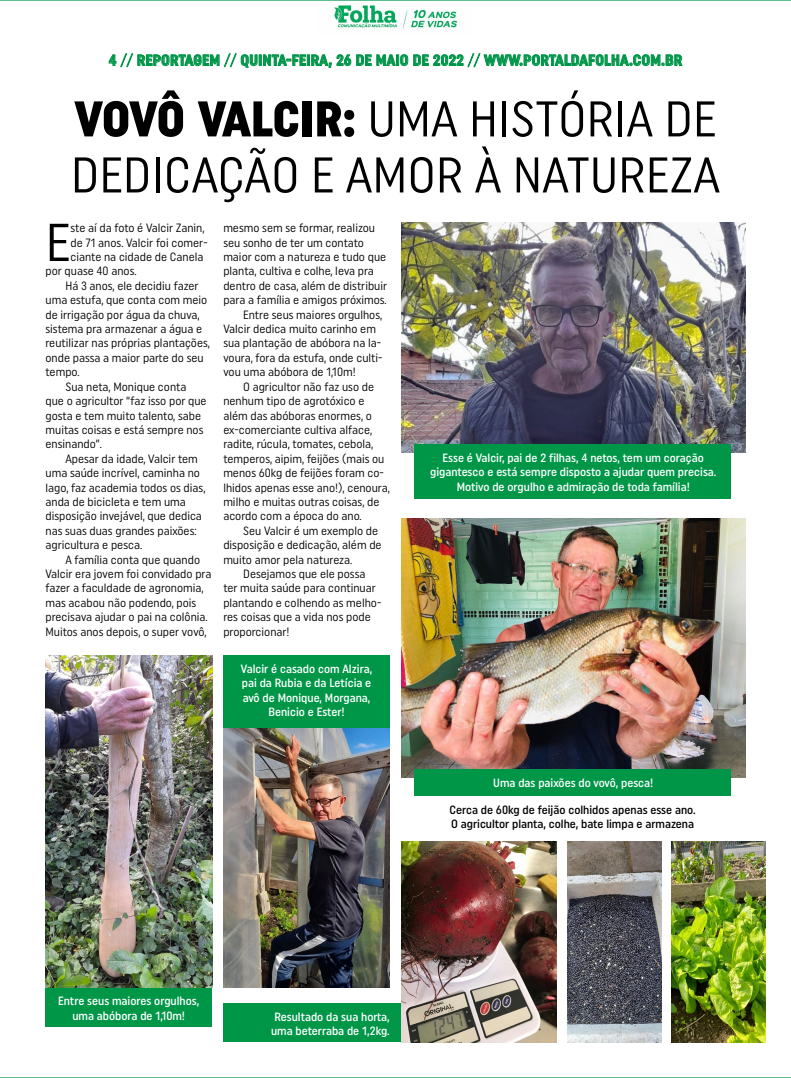
<style>
.page{position:relative;width:791px;height:1078px;background:#fff}
.page>*{position:absolute;margin:0;border:0;box-sizing:border-box;transform-origin:0 0}
.t1{font:53.1px "Uniform Condensed";color:#000}
.t2{font:50px/56px "Uniform Condensed";color:#000}
.t3{font:700 15px "Uniform Condensed";letter-spacing:.02em;color:#009648}
.t4{font:12px "Uniform Condensed";color:#000}
.t5{font:500 12px/14.4px "Uniform Condensed";color:#fff;text-align:center}
.t6{font:500 12px/14.4px "Uniform Condensed";color:#000}
.s1{font-weight:300}
.s2{font-weight:900}
</style>
<div class="page">
<img style="left:401px;top:222px;width:344px;height:230px">
<div style="left:414px;top:444px;width:317px;height:54px;background:#009648"></div>
<img style="left:334px;top:5px;width:124px;height:24px">
<svg style="left:109px;top:53px;width:573px;height:15px"></svg>
<hr style="left:0;top:0;width:791px;height:1px;background:#009648">
<hr style="left:0;top:1077px;width:791px;height:1px;background:#009648">
<img style="left:401px;top:518px;width:344px;height:259px">
<div style="left:414px;top:769px;width:317px;height:26px;background:#009648"></div>
<img style="left:401px;top:841px;width:156px;height:201px">
<img style="left:568px;top:841px;width:93px;height:201px">
<img style="left:46px;top:655px;width:166px;height:332px">
<img style="left:223px;top:727px;width:167px;height:260px">
<img style="left:671px;top:841px;width:94px;height:201px">
<div style="left:46px;top:987px;width:166px;height:38px;background:#009648"></div>
<div style="left:223px;top:655px;width:167px;height:72px;background:#009648"></div>
<div style="left:223px;top:1003px;width:178px;height:38px;background:#009648"></div>
<p class="t3" style="left:109px;top:51px;width:575px">4 <span class="s1">//</span> REPORTAGEM <span class="s1">//</span> QUINTA-FEIRA, 26 DE MAIO DE 2022 <span class="s1">//</span> WWW.PORTALDAFOLHA.COM.BR</p>
<h2 class="t2" style="left:71px;top:90px;width:651px"><span class="s2">VOVÔ VALCIR:</span> Uma história de dedicação e amor à natUreza</h2>
<h1 class="t1" style="left:46px;top:210px;width:26px">e</h1>
<p class="t4" style="left:70px;top:221px;width:136px">ste aí da foto é Valcir zanin,</p>
<p class="t4" style="left:70px;top:235px;width:139px">de 71 anos. Valcir foi comer-</p>
<p class="t4" style="left:70px;top:249px;width:134px">ciante na cidade de canela</p>
<p class="t4" style="left:46px;top:264px;width:93px">por quase 40 anos.</p>
<p class="t4" style="left:65px;top:278px;width:135px">há 3 anos, ele decidiu fazer</p>
<p class="t4" style="left:46px;top:293px;width:163px">uma estufa, que conta com meio</p>
<p class="t4" style="left:46px;top:307px;width:156px">de irrigação por água da chuva,</p>
<p class="t4" style="left:46px;top:321px;width:158px">sistema pra armazenar a água e</p>
<p class="t4" style="left:46px;top:336px;width:166px">reutilizar nas próprias plantações,</p>
<p class="t4" style="left:46px;top:350px;width:160px">onde passa a maior parte do seu</p>
<p class="t4" style="left:46px;top:365px;width:36px">tempo.</p>
<p class="t4" style="left:65px;top:379px;width:122px">sua neta, monique conta</p>
<p class="t4" style="left:46px;top:393px;width:163px">que o agricultor “faz isso por que</p>
<p class="t4" style="left:46px;top:408px;width:157px">gosta e tem muito talento, sabe</p>
<p class="t4" style="left:46px;top:422px;width:159px">muitas coisas e está sempre nos</p>
<p class="t4" style="left:46px;top:437px;width:58px">ensinando”.</p>
<p class="t4" style="left:65px;top:451px;width:134px">apesar da idade, Valcir tem</p>
<p class="t4" style="left:46px;top:465px;width:156px">uma saúde incrível, caminha no</p>
<p class="t4" style="left:46px;top:480px;width:161px">lago, faz academia todos os dias,</p>
<p class="t4" style="left:46px;top:494px;width:142px">anda de bicicleta e tem uma</p>
<p class="t4" style="left:46px;top:509px;width:158px">disposição invejável, que dedica</p>
<p class="t4" style="left:46px;top:523px;width:153px">nas suas duas grandes paixões:</p>
<p class="t4" style="left:46px;top:537px;width:98px">agricultura e pesca.</p>
<p class="t4" style="left:65px;top:552px;width:136px">a família conta que quando</p>
<p class="t4" style="left:46px;top:566px;width:167px">Valcir era jovem foi convidado pra</p>
<p class="t4" style="left:46px;top:581px;width:160px">fazer a faculdade de agronomia,</p>
<p class="t4" style="left:46px;top:595px;width:152px">mas acabou não podendo, pois</p>
<p class="t4" style="left:46px;top:609px;width:164px">precisava ajudar o pai na colônia.</p>
<p class="t4" style="left:46px;top:624px;width:163px">muitos anos depois, o super vovô,</p>
<p class="t4" style="left:223px;top:221px;width:153px">mesmo sem se formar, realizou</p>
<p class="t4" style="left:223px;top:235px;width:142px">seu sonho de ter um contato</p>
<p class="t4" style="left:223px;top:249px;width:164px">maior com a natureza e tudo que</p>
<p class="t4" style="left:223px;top:264px;width:152px">planta, cultiva e colhe, leva pra</p>
<p class="t4" style="left:223px;top:278px;width:165px">dentro de casa, além de distribuir</p>
<p class="t4" style="left:223px;top:293px;width:165px">para a família e amigos próximos.</p>
<p class="t4" style="left:243px;top:307px;width:141px">entre seus maiores orgulhos,</p>
<p class="t4" style="left:223px;top:321px;width:154px">Valcir dedica muito carinho em</p>
<p class="t4" style="left:223px;top:336px;width:159px">sua plantação de abóbora na la-</p>
<p class="t4" style="left:223px;top:350px;width:161px">voura, fora da estufa, onde culti-</p>
<p class="t4" style="left:223px;top:365px;width:134px">vou uma abóbora de 1,10m!</p>
<p class="t4" style="left:243px;top:379px;width:132px">o agricultor não faz uso de</p>
<p class="t4" style="left:223px;top:393px;width:143px">nenhum tipo de agrotóxico e</p>
<p class="t4" style="left:223px;top:408px;width:150px">além das abóboras enormes, o</p>
<p class="t4" style="left:223px;top:422px;width:150px">ex-comerciante cultiva alface,</p>
<p class="t4" style="left:223px;top:437px;width:151px">radite, rúcula, tomates, cebola,</p>
<p class="t4" style="left:223px;top:451px;width:163px">temperos, aipim, feijões (mais ou</p>
<p class="t4" style="left:223px;top:465px;width:162px">menos 60kg de feijões foram co-</p>
<p class="t4" style="left:223px;top:480px;width:168px">lhidos apenas esse ano!), cenoura,</p>
<p class="t4" style="left:223px;top:494px;width:158px">milho e muitas outras coisas, de</p>
<p class="t4" style="left:223px;top:509px;width:140px">acordo com a época do ano.</p>
<p class="t4" style="left:243px;top:523px;width:136px">seu Valcir é um exemplo de</p>
<p class="t4" style="left:223px;top:537px;width:160px">disposição e dedicação, além de</p>
<p class="t4" style="left:223px;top:552px;width:130px">muito amor pela natureza.</p>
<p class="t4" style="left:243px;top:566px;width:124px">desejamos que ele possa</p>
<p class="t4" style="left:223px;top:581px;width:154px">ter muita saúde para continuar</p>
<p class="t4" style="left:223px;top:595px;width:160px">plantando e colhendo as melho-</p>
<p class="t4" style="left:223px;top:609px;width:149px">res coisas que a vida nos pode</p>
<p class="t4" style="left:223px;top:624px;width:68px">proporcionar!</p>
<p class="t5" style="left:241px;top:661px;width:133px">Valcir é casado com Alzira, pai da Rubia e da Letícia e avô de Monique, Morgana,<br>Benicio e Ester!</p>
<p class="t5" style="left:430px;top:450px;width:288px">Esse é Valcir, pai de 2 filhas, 4 netos, tem um coração gigantesco e está sempre disposto a ajudar quem precisa.<br>Motivo de orgulho e admiração de toda família!</p>
<p class="t5" style="left:493px;top:774px;width:162px">Uma das paixões do vovô, pesca!</p>
<p class="t6" style="left:449px;top:802px;width:248px">Cerca de 60kg de feijão colhidos apenas esse ano.<br>O agricultor planta, colhe, bate limpa e armazena</p>
<p class="t5" style="left:58px;top:993px;width:142px">Entre seus maiores orgulhos, uma abóbora de 1,10m!</p>
<p class="t5" style="left:271px;top:1009px;width:120px;text-align:left">Resultado da sua horta, uma beterraba de 1,2kg.</p>
</div>
